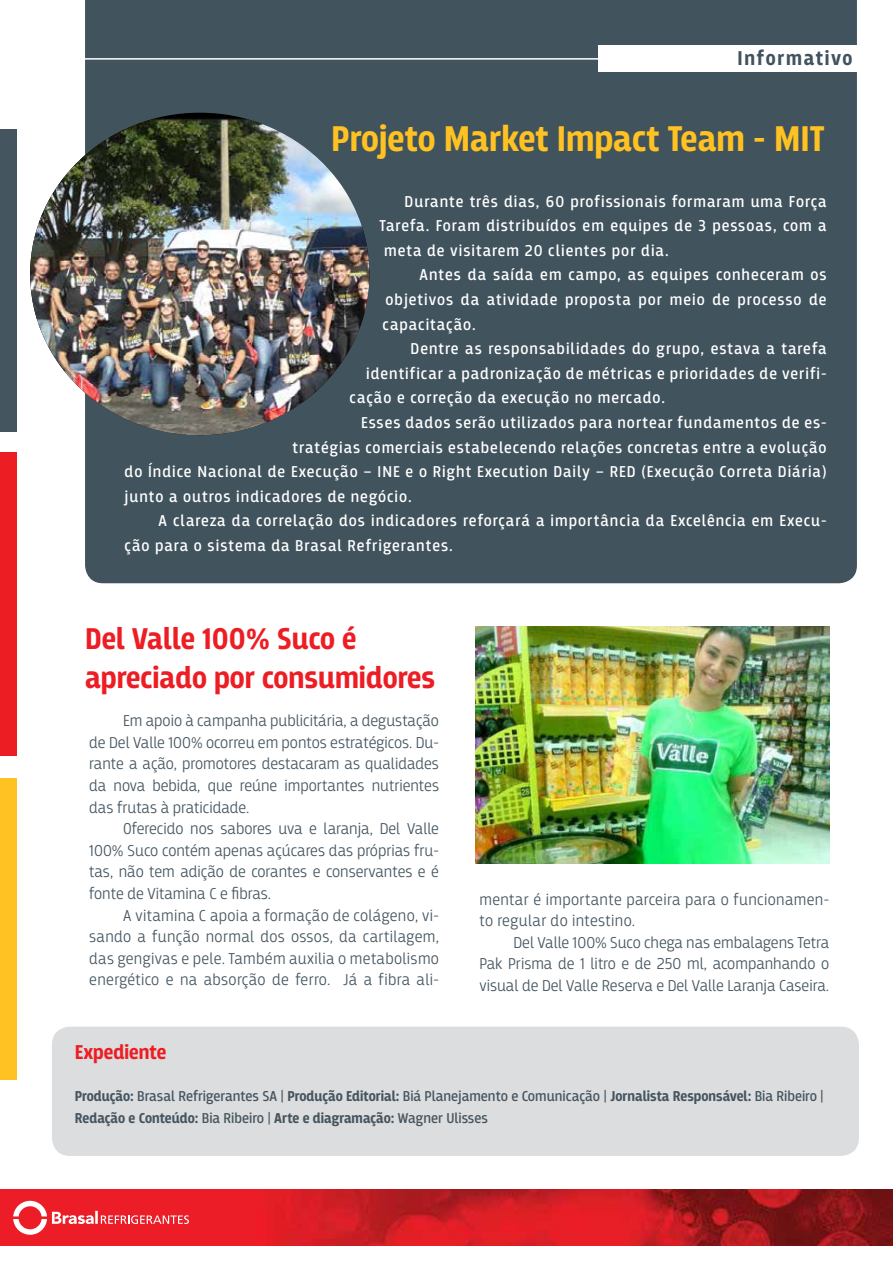
<style>
.page{position:relative;width:893px;height:1263px;background:#fff}
.page>*{position:absolute;margin:0;border:0;box-sizing:border-box;transform-origin:0 0}
.t1{font:700 37.5px "Breakers";color:#ffc222}
.t2{font:700 31.5px/39px "Breakers";color:#ed1d24}
.t3{font:700 21px "Breakers";letter-spacing:.08em;color:#41535d}
.t4{font:700 21px "Breakers";color:#ed1d24}
.t5{font:16.5px/24.6px "Breakers";letter-spacing:.06em;color:#fff;text-align:justify}
.t6{font:300 16.5px/21.6px "Breakers";color:#455560;text-align:justify}
.t7{font:300 16.5px/21.6px "Breakers";letter-spacing:.02em;color:#455560}
.t8{font:15px/22.8px "Breakers";color:#455560}
.s1{font-weight:700}
</style>
<div class="page">
<div style="left:52px;top:1027px;width:807px;height:129px;background:#dcddde;border-radius:18px"></div>
<img style="left:0;top:1190px;width:893px;height:56px">
<svg style="left:13px;top:1201px;width:176px;height:34px;background:#ef434b"></svg>
<div style="left:85px;top:0;width:772px;height:583px;background:#41535d"></div>
<hr style="left:0;top:58px;width:637px;height:2px;background:#fff">
<div style="left:598px;top:45px;width:264px;height:27px;background:#fff"></div>
<div style="left:0;top:778px;width:17px;height:302px;background:#ffc222"></div>
<div style="left:0;top:453px;width:17px;height:303px;background:#ed1d24"></div>
<div style="left:0;top:130px;width:17px;height:302px;background:#455560"></div>
<img style="left:30px;top:113px;width:339px;height:322px">
<img style="left:475px;top:626px;width:354px;height:238px">
<p class="t3" style="left:738px;top:46px;width:116px">Informativo</p>
<h1 class="t1" style="left:331px;top:117px;width:495px">Projeto Market Impact Team - MIT</h1>
<p class="t5" style="left:380px;top:189px;width:449px;text-indent:25px">Durante três dias, 60 profissionais formaram uma Força Tarefa. Foram distribuídos em equipes de 3 pessoas, com a meta de visitarem 20 clientes por dia.</p>
<p class="t5" style="left:383px;top:263px;width:446px;text-indent:37px">Antes da saída em campo, as equipes conheceram os objetivos da atividade proposta por meio de processo de capacitação.</p>
<p class="t5" style="left:411px;top:337px;width:418px">Dentre as responsabilidades do grupo, estava a tarefa</p>
<p class="t5" style="left:366px;top:361px;width:462px">identificar a padronização de métricas e prioridades de verifi-</p>
<p class="t5" style="left:350px;top:386px;width:317px">cação e correção da execução no mercado.</p>
<p class="t5" style="left:361px;top:411px;width:467px">Esses dados serão utilizados para nortear fundamentos de es-</p>
<p class="t5" style="left:293px;top:435px;width:536px">tratégias comerciais estabelecendo relações concretas entre a evolução</p>
<p class="t5" style="left:125px;top:460px;width:703px">do Índice Nacional de Execução – INE e o Right Execution Daily – RED (Execução Correta Diária)</p>
<p class="t5" style="left:125px;top:484px;width:289px">junto a outros indicadores de negócio.</p>
<p class="t5" style="left:159px;top:509px;width:670px">A clareza da correlação dos indicadores reforçará a importância da Excelência em Execu-</p>
<p class="t5" style="left:125px;top:534px;width:330px">ção para o sistema da Brasal Refrigerantes.</p>
<h2 class="t2" style="left:85px;top:621px;width:352px">Del Valle 100% Suco é apreciado por consumidores</h2>
<p class="t6" style="left:89px;top:710px;width:351px;text-indent:34px">Em apoio à campanha publicitária, a degustação de Del Valle 100% ocorreu em pontos estratégicos. Du&shy;rante a ação, promotores destacaram as qualidades da nova bebida, que reúne importantes nutrientes das frutas à praticidade.</p>
<p class="t6" style="left:89px;top:818px;width:351px;text-indent:34px">Oferecido nos sabores uva e laranja, Del Valle 100% Suco contém apenas açúcares das próprias fru&shy;tas, não tem adição de corantes e conservantes e é fonte de Vitamina C e fibras.</p>
<p class="t6" style="left:89px;top:904px;width:351px;text-indent:34px">A vitamina C apoia a formação de colágeno, vi&shy;sando a função normal dos ossos, da cartilagem, das gengivas e pele. Também auxilia o metabolismo energético e na absorção de ferro. Já a fibra ali-</p>
<p class="t7" style="left:479px;top:888px;width:351px">mentar é importante parceira para o funcionamen&shy;to regular do intestino.</p>
<p class="t6" style="left:479px;top:932px;width:351px;text-indent:34px">Del Valle 100% Suco chega nas embalagens Tetra Pak Prisma de 1 litro e de 250 ml, acompanhando o visual de Del Valle Reserva e Del Valle Laranja Caseira.</p>
<p class="t4" style="left:75px;top:1039px;width:93px">Expediente</p>
<p class="t8" style="left:75px;top:1084px;width:750px"><span class="s1">Produção:</span> Brasal Refrigerantes SA | <span class="s1">Produção Editorial:</span> Biá Planejamento e Comunicação | <span class="s1">Jornalista Responsável:</span> Bia Ribeiro |<br><span class="s1">Redação e Conteúdo:</span> Bia Ribeiro | <span class="s1">Arte e diagramação:</span> Wagner Ulisses</p>
</div>
